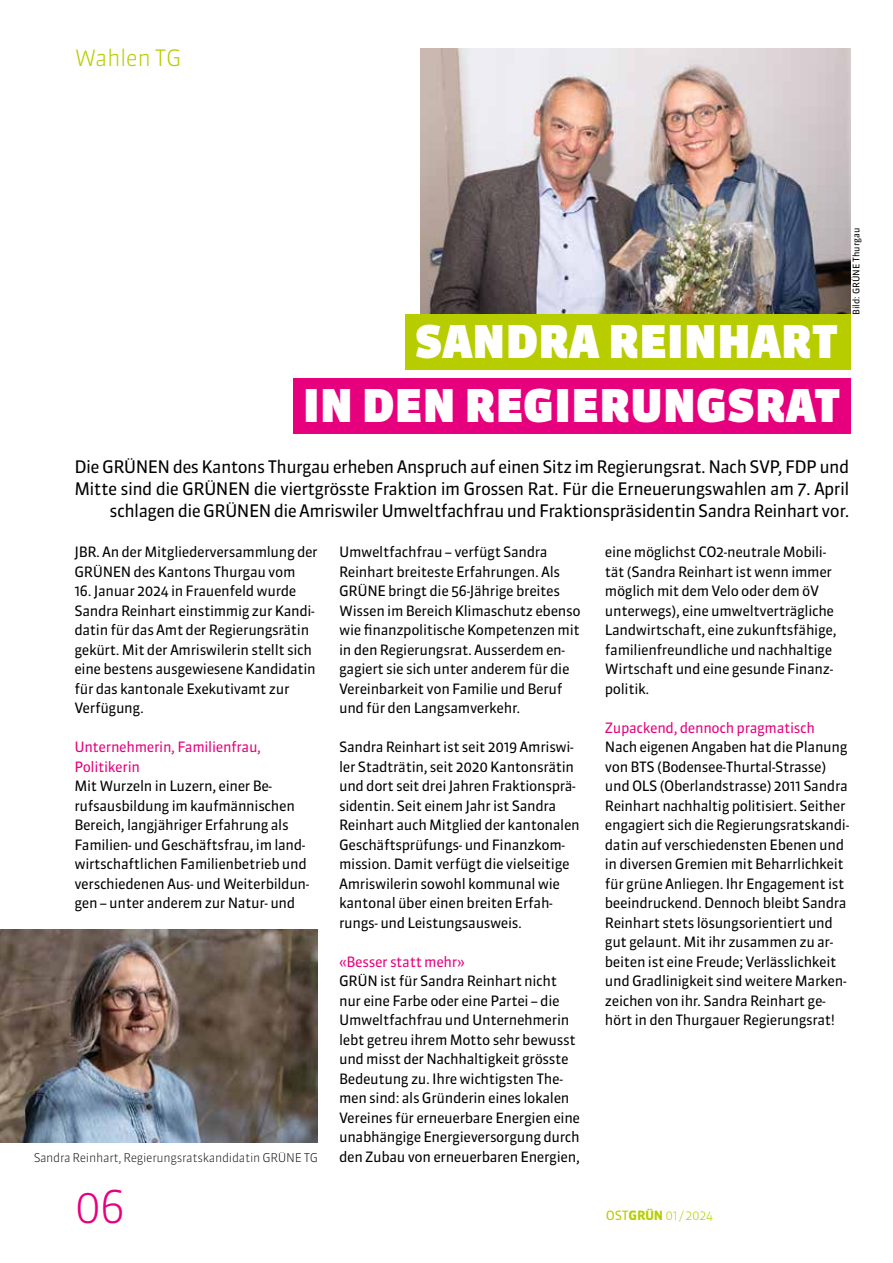
<style>
.page{position:relative;width:893px;height:1263px;background:#fff}
.page>*{position:absolute;margin:0;border:0;box-sizing:border-box;transform-origin:0 0}
.t1{font:900 45px "Sanuk OT";letter-spacing:.01em;color:#fff}
.t2{font:300 45px "Sanuk OT";color:#e6007d}
.t3{font:300 22.5px "Sanuk OT";letter-spacing:-.025em;color:#b7cd00}
.t4{font:17.25px/22.2px "Sanuk OT";letter-spacing:-.035em;color:#000;text-align:right}
.t5{font:14.25px/19.5px "Sanuk OT";letter-spacing:-.025em;color:#000}
.t6{font:14.25px/19.5px "Sanuk OT";letter-spacing:-.025em;color:#e6007d}
.t7{font:300 12.75px "Sanuk OT";color:#b7cd00}
.t8{font:300 12px "Sanuk OT";letter-spacing:-.025em;color:#000}
.t9{font:9px "Sanuk OT";color:#000}
.s1{font-weight:400}
.s2{font-weight:700}
</style>
<div class="page">
<img style="left:421px;top:49px;width:429px;height:265px">
<div style="left:293px;top:378px;width:557px;height:55px;background:#e6007d"></div>
<div style="left:405px;top:314px;width:445px;height:56px;background:#b7cd00"></div>
<img style="left:0;top:929px;width:318px;height:213px">
<h2 class="t3" style="left:74px;top:44px;width:109px">Wahlen TG</h2>
<h1 class="t1" style="left:415px;top:314px;width:424px">SANDRA REINHART</h1>
<h1 class="t1" style="left:303px;top:378px;width:539px">IN DEN REGIERUNGSRAT</h1>
<p class="t9" style="left:851px;top:315px;width:89px;rotate:-90deg">Bild: GRÜNE Thurgau</p>
<p class="t4" style="left:74px;top:455px;width:776px">Die GRÜNEN des Kantons Thurgau erheben Anspruch auf einen Sitz im Regierungsrat. Nach SVP, FDP und<br>Mitte sind die GRÜ NEN die viertgrösste Fraktion im Grossen Rat. Für die Erneuerungswahlen am 7. April schlagen die GRÜNEN die Amriswiler Umweltfachfrau und Fraktionspräsidentin Sandra Reinhart vor.</p>
<p class="t5" style="left:339px;top:542px;width:243px">Umweltfachfrau – verfügt Sandra Reinhart breiteste Erfahrungen. Als GRÜNE bringt die 56-Jährige breites Wissen im Bereich Klimaschutz ebenso wie finanzpolitische Kompetenzen mit in den Regierungsrat. Ausserdem en&shy;gagiert sie sich unter anderem fü r die Vereinbarkeit von Familie und Beruf und fü r den Langsamverkehr.</p>
<p class="t5" style="left:339px;top:737px;width:242px">Sandra Reinhart ist seit 2019 Amriswi&shy;ler Stadträtin, seit 2020 Kantonsrätin und dort seit drei Jahren Fraktionsprä&shy;sidentin. Seit einem Jahr ist Sandra Reinhart auch Mitglied der kantonalen Geschäftsprüfungs- und Finanzkom&shy;mission. Damit verfügt die vielseitige Amriswilerin sowohl kommunal wie kantonal über einen breiten Erfah&shy;rungs- und Leistungsausweis.</p>
<p class="t6" style="left:339px;top:952px;width:127px">«Besser statt mehr»</p>
<p class="t5" style="left:339px;top:971px;width:243px">GRÜN ist für Sandra Reinhart nicht nur eine Farbe oder eine Partei – die Umweltfachfrau und Unternehmerin lebt getreu ihrem Motto sehr bewusst und misst der Nachhaltigkeit grösste Bedeutung zu. Ihre wichtigsten The&shy;men sind: als Gründerin eines lokalen Vereines für erneuerbare Energien eine unabhängige Energieversorgung durch den Zubau von erneuerbaren Energien,</p>
<p class="t5" style="left:605px;top:542px;width:233px">eine möglichst CO2-neutrale Mobili&shy;tät (Sandra Reinhart ist wenn immer möglich mit dem Velo oder dem öV unterwegs), eine umweltverträgliche Landwirtschaft, eine zukunftsfähige, familienfreundliche und nachhaltige Wirtschaft und eine gesunde Finanz&shy;politik.</p>
<p class="t6" style="left:605px;top:718px;width:212px">Zupackend, dennoch pragmatisch</p>
<p class="t5" style="left:605px;top:737px;width:246px">Nach eigenen Angaben hat die Planung von BTS (Bodensee-Thurtal-Strasse) und OLS (Oberlandstrasse) 2011 Sandra Reinhart nachhaltig politisiert. Seither engagiert sich die Regierungsratskandi&shy;datin auf verschiedensten Ebenen und in diversen Gremien mit Beharrlichkeit für grüne Anliegen. Ihr Engagement ist beeindruckend. Dennoch bleibt Sandra Reinhart stets lösungsorientiert und gut gelaunt. Mit ihr zusammen zu ar&shy;beiten ist eine Freude; Verlässlichkeit und Gradlinigkeit sind weitere Marken&shy;zeichen von ihr. Sandra Reinhart ge&shy;hört in den Thurgauer Regierungsrat!</p>
<p class="t5" style="left:74px;top:542px;width:245px">JBR. An der Mitgliederversammlung der<br>GRÜNEN des Kantons Thurgau vom</p>
<p class="t5" style="left:74px;top:581px;width:243px">16. Januar 2024 in Frauenfeld wurde Sandra Reinhart einstimmig zur Kandi&shy;datin für das Amt der Regierungsrätin gekürt. Mit der Amriswilerin stellt sich eine bestens ausgewiesene Kandidatin für das kantonale Exekutivamt zur Verfügung.</p>
<p class="t6" style="left:74px;top:737px;width:188px">Unternehmerin, Familienfrau,<br>Politikerin</p>
<p class="t5" style="left:74px;top:776px;width:236px">Mit Wurzeln in Luzern, einer Be&shy;rufsausbildung im kaufmä nnischen Bereich, langjä hriger Erfahrung als Familien- und Geschäftsfrau, im land&shy;wirtschaftlichen Familienbetrieb und verschiedenen Aus- und Weiterbildun&shy;gen – unter anderem zur Natur- und</p>
<p class="t8" style="left:33px;top:1150px;width:286px">Sandra Reinhart, Regierungsratskandidatin GRÜNE TG</p>
<h1 class="t2" style="left:74px;top:1179px;width:53px">06</h1>
<p class="t7" style="left:606px;top:1207px;width:109px"><span class="s1">OST</span><span class="s2">GRÜN</span> 01 / 2024</p>
</div>
